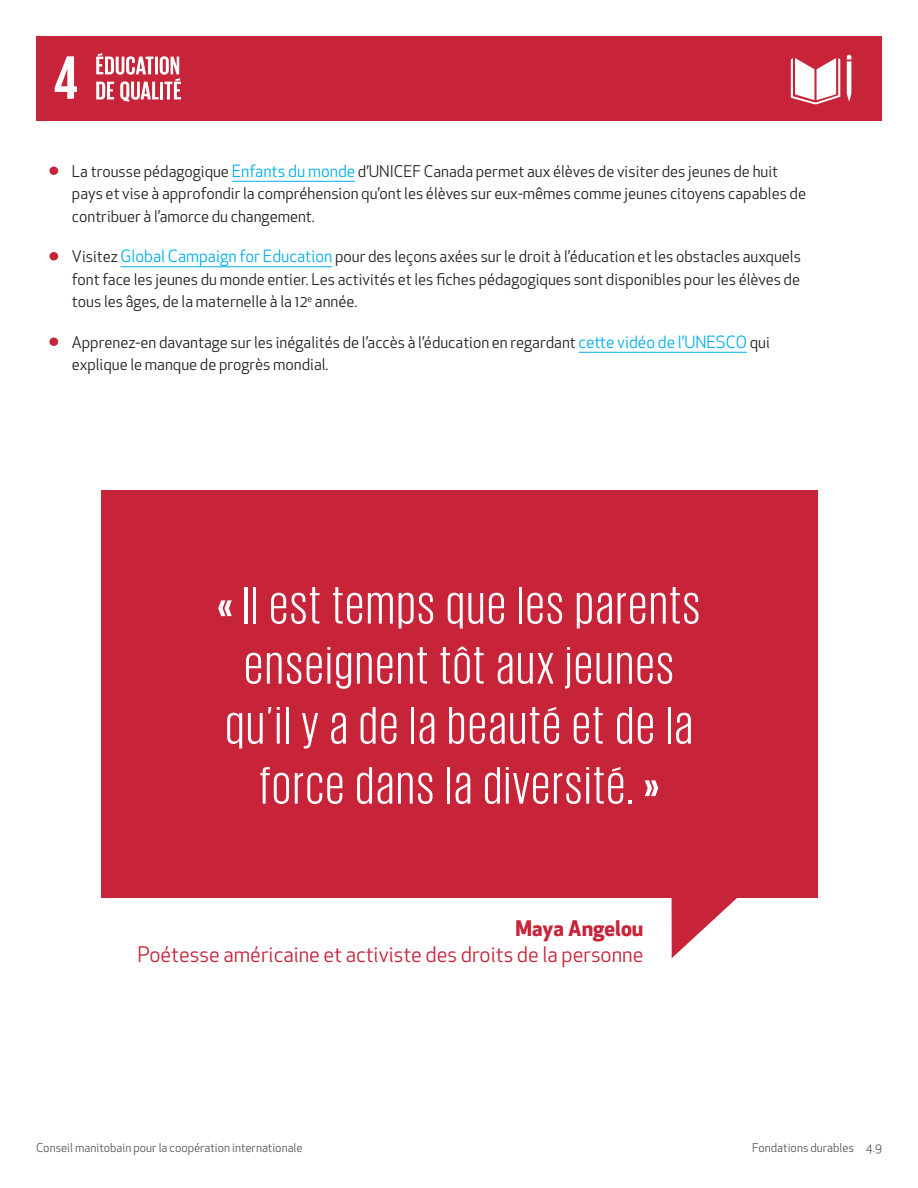
<style>
.page{position:relative;width:918px;height:1188px;background:#fff}
.page>*{position:absolute;margin:0;border:0;box-sizing:border-box;transform-origin:0 0}
.t1{font:54px "Giorgio Sans";letter-spacing:.05em;color:#fff}
.t2{font:21px "Apex New";color:#c72339}
.t3{font:700 21px "Apex New";color:#c72339}
.t4{font:15.75px/22.5px "Apex New";color:#231f20}
.t5{font:12px "Apex New";color:#57585a}
.s1{font-size:16.5px;color:#00aeef}
</style>
<div class="page">
<hr style="left:232px;top:181px;width:123px;height:1px;background:#00aeef">
<hr style="left:121px;top:266px;width:211px;height:1px;background:#00aeef">
<hr style="left:578px;top:352px;width:169px;height:1px;background:#00aeef">
<div style="left:49px;top:167px;width:9px;height:8px;background:#c72339;border-radius:50%"></div>
<div style="left:49px;top:252px;width:9px;height:8px;background:#c72339;border-radius:50%"></div>
<div style="left:49px;top:338px;width:9px;height:8px;background:#c72339;border-radius:50%"></div>
<div style="left:101px;top:490px;width:716px;height:408px;background:#c72339"></div>
<svg style="left:671px;top:898px;width:66px;height:60px"></svg>
<svg style="left:218px;top:600px;width:14px;height:16px"></svg>
<svg style="left:645px;top:780px;width:13px;height:16px"></svg>
<div style="left:36px;top:36px;width:846px;height:85px;background:#c72339"></div>
<svg style="left:791px;top:58px;width:49px;height:46px"></svg>
<svg style="left:847px;top:55px;width:4px;height:47px"></svg>
<svg style="left:55px;top:56px;width:22px;height:43px"></svg>
<svg style="left:96px;top:53px;width:85px;height:49px"></svg>
<p class="t4" style="left:72px;top:160px;width:736px">La trousse pédagogique <span class="s1">Enfants du monde</span> d’UNICEF Canada permet aux élèves de visiter des jeunes de huit pays et vise à approfondir la compréhension qu’ont les élèves sur eux-mêmes comme jeunes citoyens capables de contribuer à l’amorce du changement.</p>
<p class="t4" style="left:72px;top:245px;width:731px;text-align:justify">Visitez <span class="s1">Global Campaign for Education</span> pour des leçons axées sur le droit à l’éducation et les obstacles auxquels font face les jeunes du monde entier. Les activités et les fiches pédagogiques sont disponibles pour les élèves de tous les âges, de la maternelle à la 12<sup>e</sup> année.</p>
<p class="t4" style="left:72px;top:331px;width:699px">Apprenez-en davantage sur les inégalités de l’accès à l’éducation en regardant <span class="s1">cette vidéo de l’UNESCO</span> qui explique le manque de progrès mondial.</p>
<p class="t1" style="left:243px;top:579px;width:458px">Il est temps que les parents</p>
<p class="t1" style="left:245px;top:639px;width:430px">enseignent tôt aux jeunes</p>
<p class="t1" style="left:226px;top:699px;width:468px">qu’il y a de la beauté et de la</p>
<p class="t1" style="left:260px;top:759px;width:375px">force dans la diversité.</p>
<p class="t3" style="left:516px;top:914px;width:129px">Maya Angelou</p>
<p class="t2" style="left:137px;top:941px;width:508px">Poétesse américaine et activiste des droits de la personne</p>
<p class="t5" style="left:36px;top:1140px;width:268px">Conseil manitobain pour la coopération internationale</p>
<p class="t5" style="left:752px;top:1140px;width:131px">Fondations durables 4.9</p>
</div>
